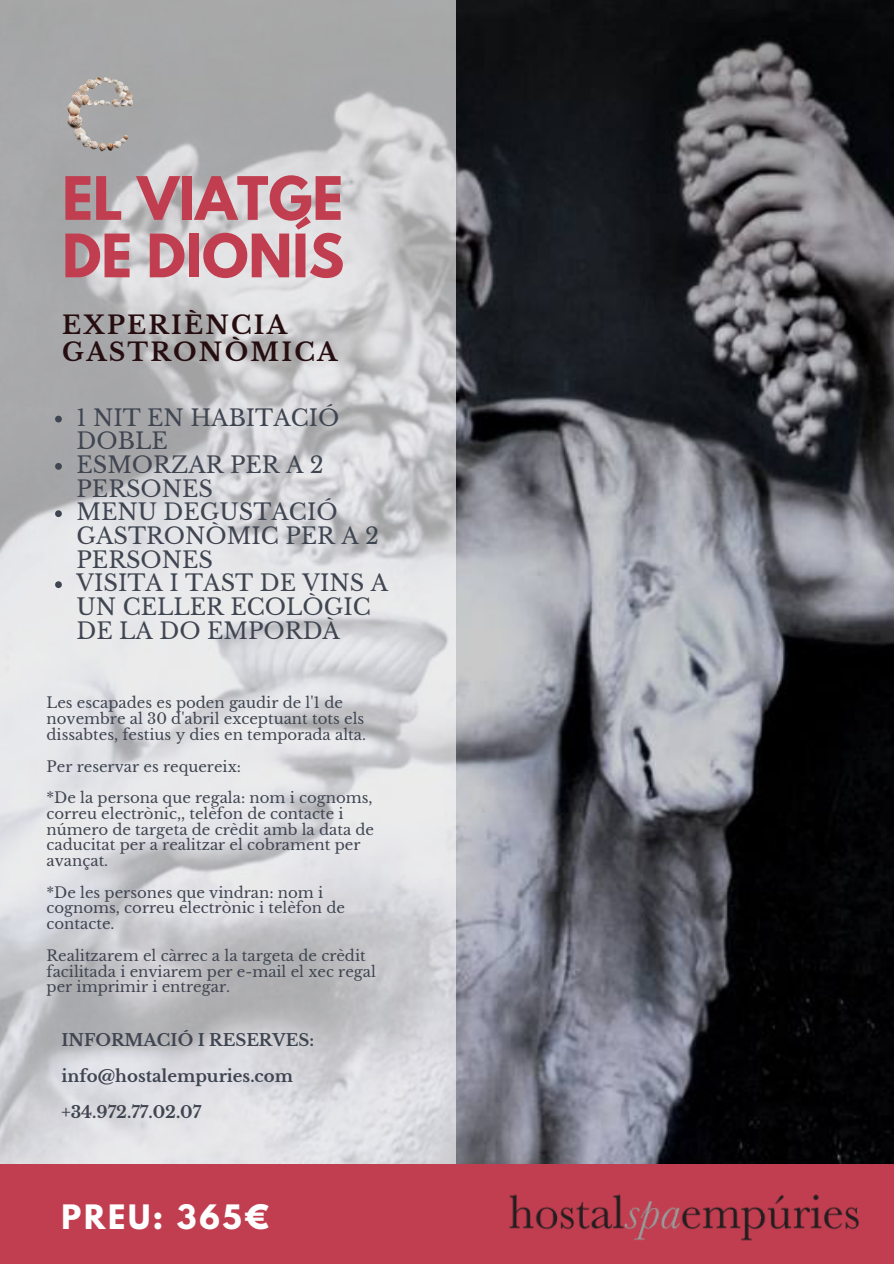
<style>
.page{position:relative;width:894px;height:1264px;background:#fff}
.page>*{position:absolute;margin:0;border:0;box-sizing:border-box;transform-origin:0 0}
.t1{font:700 52.95px/57.4px "League Spartan";color:#c13e50}
.t2{font:700 29.85px "League Spartan";letter-spacing:.09em;color:#fff}
.t3{font:700 24.9px/27px "Libre Baskerville";letter-spacing:.09em;color:#260d10}
.t4{font:22.5px/23.7px "Libre Baskerville";color:#3f4551}
.t5{font:700 16.5px/36px "Libre Baskerville";color:#3f4551}
.t6{font:14.85px/15.8px "Libre Baskerville";color:#3f4551}
</style>
<div class="page">
<img style="left:455px;top:0;width:438px;height:1164px">
<svg style="left:0;top:0;width:455px;height:1164px;background:#cccccf"></svg>
<svg style="left:55px;top:415px;width:7px;height:7px"></svg>
<svg style="left:55px;top:463px;width:7px;height:7px"></svg>
<svg style="left:55px;top:510px;width:7px;height:7px"></svg>
<svg style="left:55px;top:581px;width:7px;height:7px"></svg>
<div style="left:0;top:1164px;width:893px;height:99px;background:#c13e50"></div>
<img style="left:47px;top:64px;width:104px;height:104px">
<img style="left:509px;top:1194px;width:351px;height:47px">
<h1 class="t1" style="left:62px;top:176px;width:283px">EL VIATGE<br>DE DIONÍS</h1>
<h3 class="t3" style="left:62px;top:312px;width:276px">EXPERIÈNCIA<br>GASTRONÒMICA</h3>
<h3 class="t4" style="left:76px;top:406px;width:313px">1 NIT EN HABITACIÓ<br>DOBLE<br>ESMORZAR PER A 2<br>PERSONES<br>MENU DEGUSTACIÓ<br>GASTRONÒMIC PER A 2<br>PERSONES<br>VISITA I TAST DE VINS A<br>UN CELLER ECOLÒGIC<br>DE LA DO EMPORDÀ</h3>
<p class="t6" style="left:47px;top:695px;width:321px">Les escapades es poden gaudir de l'1 de novembre al 30 d'abril exceptuant tots els dissabtes, festius y dies en temporada alta.</p>
<p class="t6" style="left:47px;top:750px;width:327px;line-height:31.5px">Per reservar es requereix:<br>*De la persona que regala: nom i cognoms,</p>
<p class="t6" style="left:47px;top:805px;width:329px">correu electrònic,, telèfon de contacte i número de targeta de crèdit amb la data de caducitat per a realitzar el cobrament per avançat.</p>
<p class="t6" style="left:47px;top:884px;width:300px">*De les persones que vindran: nom i cognoms, correu electrònic i telèfon de contacte.</p>
<p class="t6" style="left:47px;top:947px;width:331px">Realitzarem el càrrec a la targeta de crèdit facilitada i enviarem per e-mail el xec regal per imprimir i entregar.</p>
<p class="t5" style="left:61px;top:1021px;width:254px">INFORMACIÓ I RESERVES: info@hostalempuries.com +34.972.77.02.07</p>
<h2 class="t2" style="left:61px;top:1201px;width:209px">PREU: 365€</h2>
</div>
